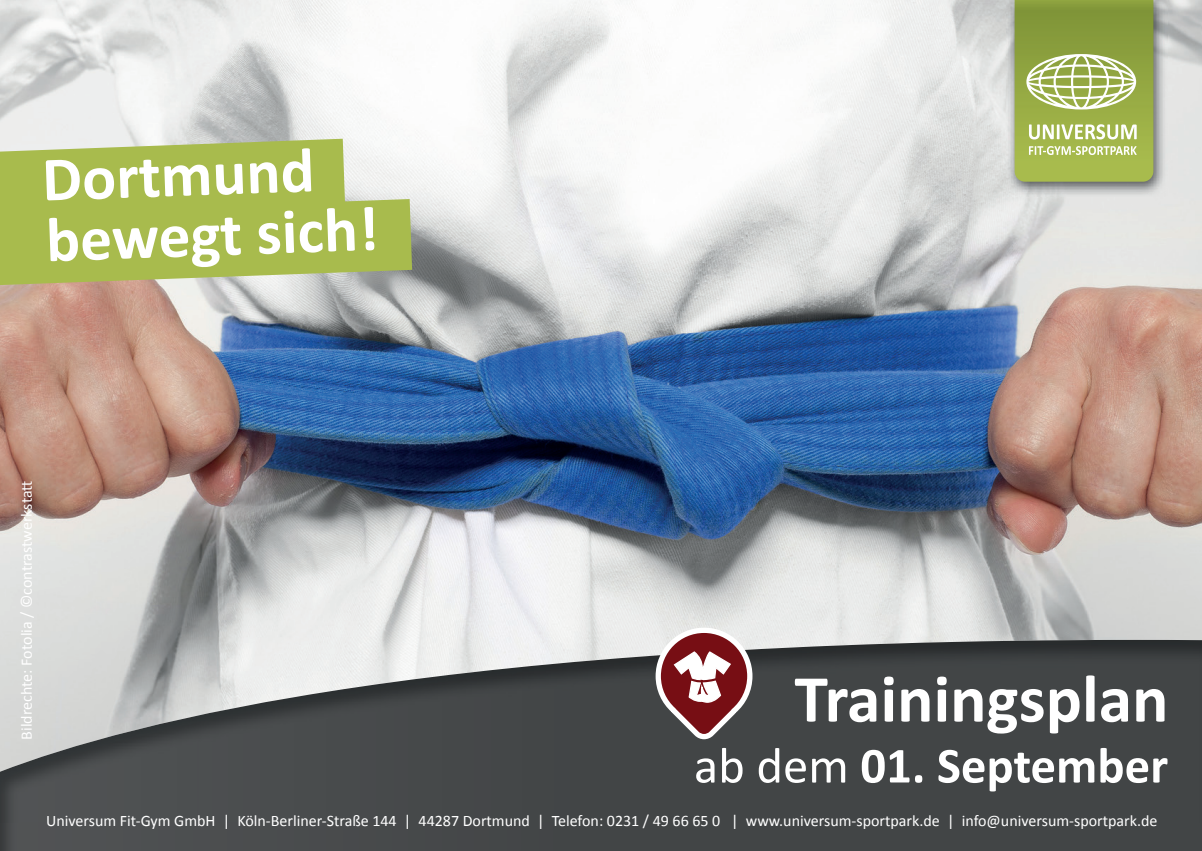
<style>
.page{position:relative;width:1202px;height:851px;background:#fff}
.page>*{position:absolute;margin:0;border:0;box-sizing:border-box;transform-origin:0 0}
.t1{font:700 67.8px "Calibri";color:#fff}
.t2{font:700 63.4px/60.6px "Calibri";color:#fff}
.t3{font:700 50.8px "Calibri";color:#fff}
.t4{font:16px "Calibri";color:#fff}
.s1{font-weight:400}
</style>
<div class="page">
<img style="left:0;top:0;width:1202px;height:850px">
<img style="left:1007px;top:0;width:160px;height:197px">
<svg style="left:1015px;top:0;width:138px;height:182px;background:#a3b45c"></svg>
<svg style="left:0;top:139px;width:412px;height:146px;background:#b0c063"></svg>
<img style="left:0;top:639px;width:1202px;height:183px">
<svg style="left:656px;top:627px;width:96px;height:112px"></svg>
<h2 class="t2" style="left:41px;top:149px;width:336px;rotate:-2deg">Dortmund bewegt sich!</h2>
<p class="t4" style="left:16px;top:739px;width:260px;rotate:-90deg">Bildrechte: Fotolia / ©contrastwerkstatt</p>
<h1 class="t1" style="left:794px;top:655px;width:376px">Trainingsplan</h1>
<h3 class="t3" style="left:694px;top:733px;width:476px"><span class="s1">ab dem</span> 01. September</h3>
<p class="t4" style="left:46px;top:810px;width:1113px">Universum Fit-Gym GmbH | Köln-Berliner-Straße 144 | 44287 Dortmund | Telefon: 0231 / 49 66 65 0 | www.universum-sportpark.de | info@universum-sportpark.de</p>
</div>
